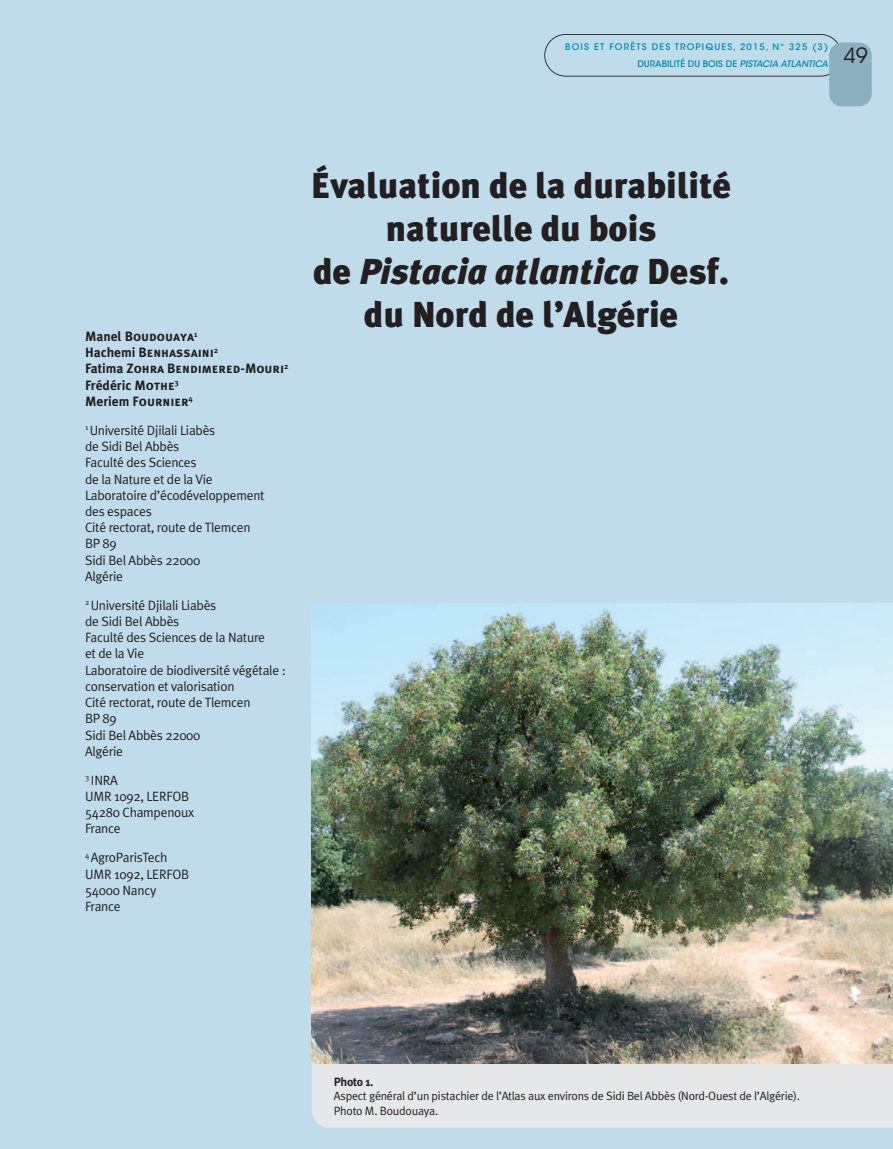
<style>
.page{position:relative;width:893px;height:1149px;background:#fff}
.page>*{position:absolute;margin:0;border:0;box-sizing:border-box;transform-origin:0 0}
.t1{font:900 36px/43.2px "Meta Plus";color:#231f20;text-align:center}
.t2{font:21px "ITC Avant Garde Std";color:#231f20}
.t3{font:13.5px/16.2px "Meta Plus Normal";letter-spacing:-.02em;color:#231f20}
.t4{font:13.5px/16.2px "Meta Plus Bold Caps";color:#231f20}
.t5{font:700 13.5px "Meta Plus";color:#231f20}
.t6{font:12px/14.4px "Meta Plus Normal";letter-spacing:-.02em;color:#231f20}
.t7{font:700 12px "Meta Plus";letter-spacing:-.02em;color:#231f20}
.t8{font:500 9px/17.2px "ITC Avant Garde Std";letter-spacing:.13em;color:#0088b0}
.t9{font:italic 500 9px "ITC Avant Garde Std";color:#0088b0}
.s1{font-style:normal}
.s2{font-family:"Meta Plus";font-weight:700}
.s3{font-style:inherit}
.s4{font-family:"Meta Plus Bold Caps";font-weight:400}
.s5{font-style:italic}
</style>
<div class="page">
<div style="left:0;top:0;width:893px;height:1148px;background:#c0dceb"></div>
<div style="left:312px;top:1063px;width:581px;height:64px;background:#e6e7e9"></div>
<img style="left:312px;top:603px;width:581px;height:460px">
<svg style="left:544px;top:34px;width:298px;height:43px"></svg>
<div style="left:829px;top:43px;width:43px;height:63px;background:#8bb1c1;border-radius:13px"></div>
<p class="t8" style="left:637px;top:38px;width:192px;text-indent:-72px">BOIS ET FORÊTS DES TROPIQUES, 2015, N° 325 (3)<br>DUR</p>
<p class="t8" style="left:655px;top:55px;width:59px">ABILITÉ DU BOIS</p>
<p class="t9" style="left:726px;top:58px;width:104px"><span class="s1">DE</span> PISTACIA ATLANTICA</p>
<h2 class="t2" style="left:844px;top:43px;width:26px">49</h2>
<p class="t4" style="left:85px;top:328px;width:205px"><span class="s2">Manel</span> <span class="s2">B</span>oudouaya<sup>1<br></sup><span class="s2">Hachemi</span> <span class="s2">B</span>enhassaini<sup>2<br></sup><span class="s2">Fatima Z</span>ohra Bendimered-Mouri<sup>2</sup></p>
<p class="t5" style="left:85px;top:377px;width:95px">Frédéric <span class="s3">M</span><span class="s4">othe</span><sup>3</sup></p>
<p class="t4" style="left:85px;top:393px;width:109px"><span class="s2">Meriem</span> <span class="s2">F</span>ournier<sup>4</sup></p>
<p class="t3" style="left:85px;top:422px;width:181px"><sup>1</sup> Université Djilali Liabès<br>de Sidi Bel Abbès<br>Faculté des Sciences<br>de la Nature et de la Vie<br>Laboratoire d’écodéveloppement des espaces<br>Cité rectorat, route de Tlemcen<br>BP 89<br>Sidi Bel Abbès 22000<br>Algérie</p>
<p class="t3" style="left:85px;top:596px;width:202px"><sup>2</sup> Université Djilali Liabès<br>de Sidi Bel Abbès<br>Faculté des Sciences de la Nature<br>et de la Vie<br>Laboratoire de biodiversité végétale : conservation et valorisation<br>Cité rectorat, route de Tlemcen<br>BP 89<br>Sidi Bel Abbès 22000<br>Algérie</p>
<p class="t3" style="left:85px;top:771px;width:111px"><sup>3</sup> INRA<br>UMR 1092, LERFOB<br>54280 Champenoux<br>France</p>
<p class="t3" style="left:85px;top:849px;width:106px"><sup>4</sup> AgroParisTech<br>UMR 1092, LERFOB<br>54000 Nancy<br>France</p>
<h1 class="t1" style="left:311px;top:163px;width:422px">Évaluation de la durabilité naturelle du bois<br>de <span class="s5">Pistacia atlantica</span> Desf. du Nord de l’Algérie</h1>
<p class="t7" style="left:334px;top:1074px;width:41px">Photo 1.</p>
<p class="t6" style="left:334px;top:1088px;width:468px">Aspect général d’un pistachier de l’Atlas aux environs de Sidi Bel Abbès (Nord-Ouest de l’Algérie).<br>Photo M. Boudouaya.</p>
</div>
